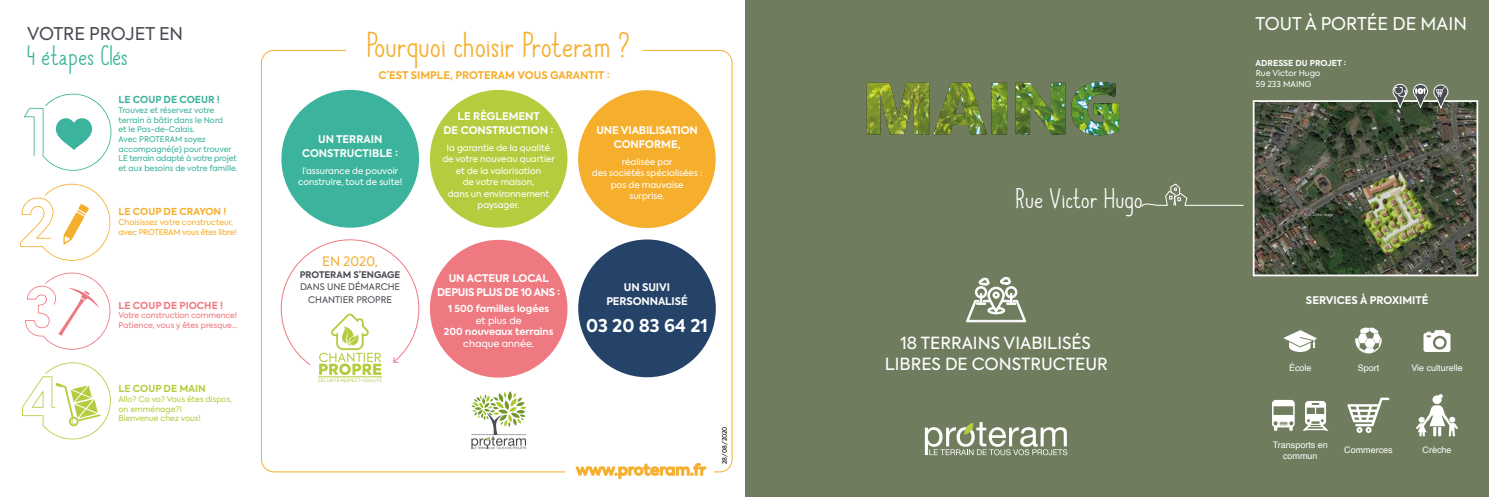
<style>
.page{position:relative;width:1489px;height:497px;background:#fff}
.page>*{position:absolute;margin:0;border:0;box-sizing:border-box;transform-origin:0 0}
.t1{font:33.25px "Always Together";letter-spacing:.025em;color:#f6ae2d}
.t2{font:26.25px "Always Together";letter-spacing:.03em;color:#fff}
.t3{font:26.25px "Always Together";color:#3cb39c}
.t4{font:17.5px "Axiforma";color:#fff}
.t5{font:17.5px "Axiforma";color:#494b52}
.t6{font:700 17.5px "Axiforma";color:#fff}
.t7{font:16.62px "Axiforma";color:#fff}
.t8{font:12.95px "Axiforma";color:#f6ae2d}
.t9{font:700 10.5px/14px "Axiforma";color:#fff;text-align:center}
.t10{font:700 10.5px "Axiforma";color:#f6ae2d}
.t11{font:700 10.5px/14px "Axiforma";letter-spacing:-.03em;color:#fff;text-align:center}
.t12{font:700 9.62px "Axiforma";color:#fff}
.t13{font:9.62px "Axiforma";color:#fff}
.t14{font:700 9.62px "Axiforma";color:#f6ae2d}
.t15{font:700 9.62px "Axiforma";color:#ef7981}
.t16{font:700 9.62px "Axiforma";color:#3cb39c}
.t17{font:700 9.62px "Axiforma";color:#b4cd3f}
.t18{font:9.1px/12.3px "Axiforma";color:#494b52;text-align:center}
.t19{font:700 9.1px "Axiforma";color:#494b52}
.t20{font:9.01px/11.2px "Helvetica";color:#fff;text-align:center}
.t21{font:8.75px/11.4px "Axiforma";color:#fff;text-align:center}
.t22{font:8.22px/10.7px "Axiforma";color:#fff}
.t23{font:700 8.22px "Axiforma";color:#fff}
.t24{font:7.88px/9.6px "Axiforma";color:#3cb39c}
.t25{font:7.88px/9.6px "Axiforma";color:#b4cd3f}
.t26{font:7.88px/9.6px "Axiforma";letter-spacing:-.015em;color:#f6ae2d}
.t27{font:7.88px/9.6px "Axiforma";letter-spacing:-.01em;color:#ef7981}
.t28{font:6.12px "Axiforma";color:#000}
</style>
<div class="page">
<div style="left:744px;top:0;width:744px;height:496px;background:#6f7d5e"></div>
<svg style="left:924px;top:422px;width:143px;height:32px"></svg>
<svg style="left:966px;top:277px;width:60px;height:45px"></svg>
<svg style="left:1141px;top:183px;width:102px;height:24px"></svg>
<div style="left:578px;top:239px;width:137px;height:138px;background:#254368;border-radius:50%"></div>
<div style="left:430px;top:239px;width:137px;height:138px;background:#ef7981;border-radius:50%"></div>
<svg style="left:280px;top:239px;width:140px;height:143px"></svg>
<svg style="left:471px;top:391px;width:55px;height:57px"></svg>
<div style="left:578px;top:90px;width:137px;height:138px;background:#f6ae2d;border-radius:50%"></div>
<div style="left:430px;top:90px;width:137px;height:137px;background:#b4cd3f;border-radius:50%"></div>
<div style="left:281px;top:90px;width:138px;height:137px;background:#3cb39c;border-radius:50%"></div>
<svg style="left:22px;top:362px;width:89px;height:77px"></svg>
<svg style="left:25px;top:272px;width:85px;height:77px"></svg>
<svg style="left:20px;top:183px;width:90px;height:77px"></svg>
<svg style="left:24px;top:94px;width:87px;height:76px"></svg>
<svg style="left:1416px;top:394px;width:41px;height:42px"></svg>
<svg style="left:1347px;top:397px;width:42px;height:35px"></svg>
<svg style="left:1272px;top:399px;width:22px;height:31px"></svg>
<svg style="left:1303px;top:401px;width:25px;height:29px"></svg>
<svg style="left:1423px;top:330px;width:27px;height:21px"></svg>
<svg style="left:1355px;top:327px;width:26px;height:26px"></svg>
<svg style="left:1284px;top:330px;width:32px;height:21px"></svg>
<img style="left:1255px;top:103px;width:219px;height:170px">
<div style="left:1252px;top:100px;width:225px;height:176px;border:2px solid #fff"></div>
<svg style="left:1391px;top:83px;width:57px;height:27px"></svg>
<img style="left:866px;top:82px;width:252px;height:53px">
<svg style="left:575px;top:463px;width:131px;height:15px"></svg>
<h3 class="t5" style="left:27px;top:22px;width:157px">VOTRE PROJET EN</h3>
<h2 class="t3" style="left:27px;top:34px;width:102px">4 étapes Clés</h2>
<p class="t16" style="left:118px;top:93px;width:103px">LE COUP DE COEUR !</p>
<p class="t24" style="left:118px;top:105px;width:121px">Trouvez et réservez votre terrain à bâtir dans le Nord<br>et le Pas-de-Calais.<br>Avec PROTERAM soyez accompagné(e) pour trouver<br>LE terrain adapté à votre projet et aux besoins de votre famille.</p>
<p class="t14" style="left:118px;top:205px;width:110px">LE COUP DE CRAYON !</p>
<p class="t26" style="left:118px;top:217px;width:120px">Choisissez votre constructeur, avec PROTERAM vous êtes libre!</p>
<p class="t15" style="left:118px;top:298px;width:106px">LE COUP DE PIOCHE !</p>
<p class="t27" style="left:118px;top:310px;width:120px">Votre construction commence!<br>Patience, vous y êtes presque...</p>
<p class="t17" style="left:118px;top:382px;width:89px">LE COUP DE MAIN</p>
<p class="t25" style="left:118px;top:394px;width:115px">Allo? Ca va? Vous êtes dispos, on emménage?!<br>Bienvenue chez vous!</p>
<h1 class="t1" style="left:367px;top:19px;width:264px">Pourquoi choisir Proteram ?</h1>
<p class="t10" style="left:378px;top:68px;width:233px">C’EST SIMPLE, PROTERAM VOUS GARANTIT :</p>
<p class="t9" style="left:302px;top:132px;width:98px">UN TERRAIN<br>CONSTRUCTIBLE :</p>
<p class="t21" style="left:298px;top:165px;width:106px">l’assurance de pouvoir construire, tout de suite!</p>
<h3 class="t8" style="left:322px;top:252px;width:57px">EN 2020,</h3>
<p class="t19" style="left:300px;top:268px;width:102px">PROTERAM S’ENGAGE</p>
<p class="t18" style="left:300px;top:280px;width:102px">DANS UNE DÉMARCHE<br>CHANTIER PROPRE</p>
<p class="t9" style="left:443px;top:109px;width:112px">LE RÈGLEMENT<br>DE CONSTRUCTION :</p>
<p class="t21" style="left:442px;top:142px;width:114px">la garantie de la qualité de votre nouveau quartier et de la valorisation<br>de votre maison,<br>dans un environnement paysager.</p>
<p class="t11" style="left:437px;top:270px;width:124px">UN ACTEUR LOCAL<br>DEPUIS PLUS DE 10 ANS :</p>
<p class="t12" style="left:448px;top:302px;width:102px">1 500 familles logées</p>
<p class="t13" style="left:476px;top:314px;width:47px">et plus de</p>
<p class="t12" style="left:444px;top:325px;width:111px">200 nouveaux terrains</p>
<p class="t13" style="left:463px;top:336px;width:72px">chaque année.</p>
<p class="t9" style="left:596px;top:123px;width:103px">UNE VIABILISATION<br>CONFORME,</p>
<p class="t21" style="left:592px;top:156px;width:112px">réalisée par<br>des sociétés spécialisées : pas de mauvaise<br>surprise.</p>
<p class="t9" style="left:606px;top:280px;width:83px">UN SUIVI<br>PERSONNALISÉ</p>
<h3 class="t6" style="left:586px;top:313px;width:123px">03 20 83 64 21</h3>
<p class="t28" style="left:720px;top:463px;width:39px;rotate:-90deg">28/08/2020</p>
<h2 class="t2" style="left:1015px;top:178px;width:128px">Rue Victor Hugo</h2>
<h3 class="t7" style="left:900px;top:332px;width:192px">18 TERRAINS VIABILISÉS</h3>
<h3 class="t7" style="left:884px;top:353px;width:224px">LIBRES DE CONSTRUCTEUR</h3>
<h3 class="t4" style="left:1255px;top:13px;width:213px">TOUT À PORTÉE DE MAIN</h3>
<p class="t23" style="left:1255px;top:57px;width:92px">ADRESSE DU PROJET :</p>
<p class="t22" style="left:1255px;top:68px;width:66px">Rue Victor Hugo<br>59 233 MAING</p>
<p class="t9" style="left:1305px;top:293px;width:124px">SERVICES À PROXIMITÉ</p>
<p class="t20" style="left:1288px;top:362px;width:24px">École</p>
<p class="t20" style="left:1357px;top:362px;width:23px">Sport</p>
<p class="t20" style="left:1411px;top:362px;width:53px">Vie culturelle</p>
<p class="t20" style="left:1272px;top:438px;width:57px">Transports en commun</p>
<p class="t20" style="left:1343px;top:444px;width:50px">Commerces</p>
<p class="t20" style="left:1422px;top:444px;width:30px">Crèche</p>
</div>
